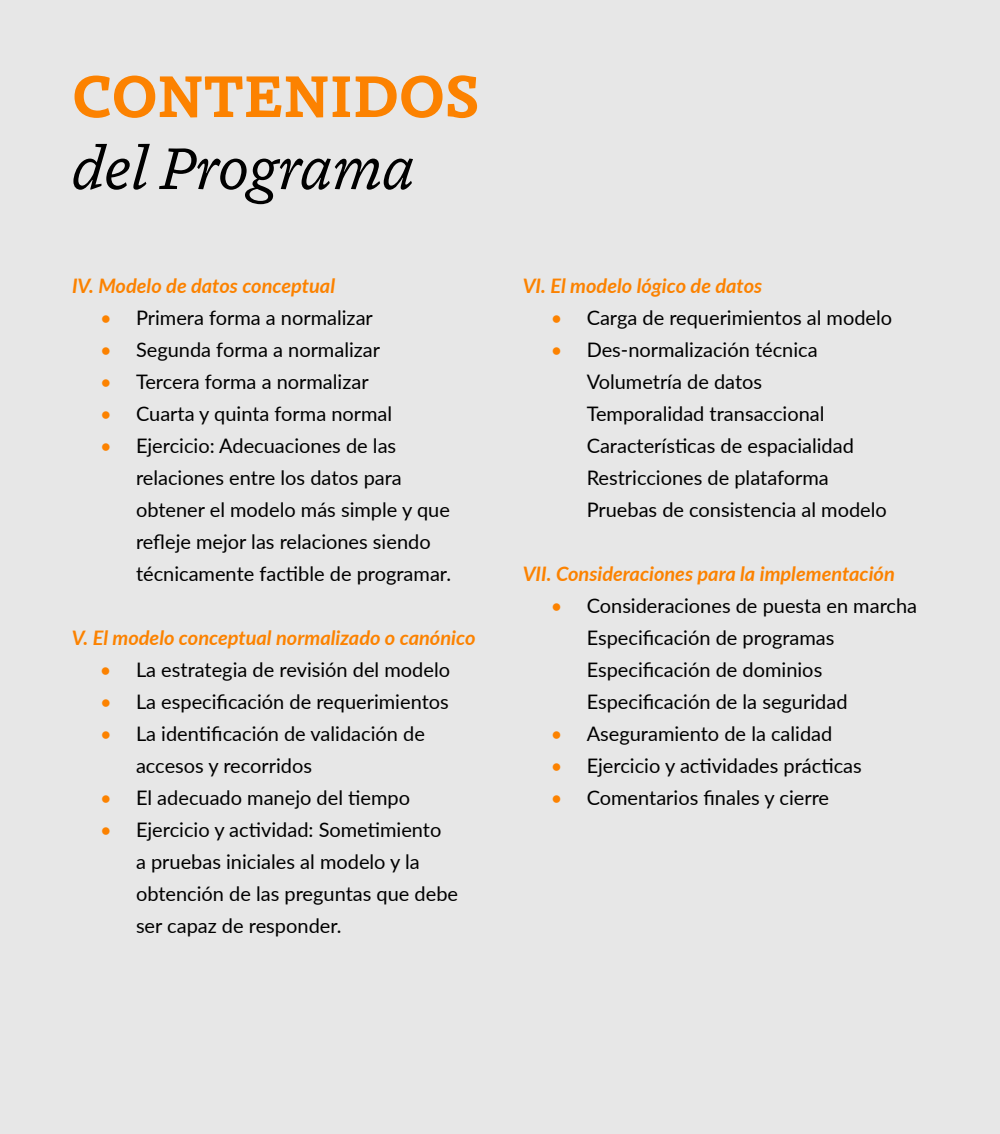
<style>
.page{position:relative;width:1000px;height:1134px;background:#e7e7e7}
.page>*{position:absolute;margin:0;border:0;box-sizing:border-box;transform-origin:0 0}
.t1{font:italic 60px "Dovetail MVB";color:#000}
.t2{font:700 60px "Dovetail MVB";letter-spacing:.005em;color:#fc8200}
.t3{font:20px/32px "Lato";color:#000}
.t4{font:italic 700 20px "Lato";color:#fc8200}
.s1{color:#fc8200}
</style>
<div class="page">
<h1 class="t2" style="left:72px;top:51px;width:409px">CONTENIDOS</h1>
<h1 class="t1" style="left:72px;top:125px;width:344px">del Programa</h1>
<p class="t4" style="left:72px;top:271px;width:265px">IV. Modelo de datos conceptual</p>
<p class="t3" style="left:100px;top:301px;width:274px"><span class="s1">•</span> Primera forma a normalizar</p>
<p class="t3" style="left:100px;top:333px;width:282px"><span class="s1">•</span> Segunda forma a normalizar</p>
<p class="t3" style="left:100px;top:365px;width:270px"><span class="s1">•</span> Tercera forma a normalizar</p>
<p class="t3" style="left:100px;top:397px;width:294px"><span class="s1">•</span> Cuarta y quinta forma normal</p>
<p class="t3" style="left:136px;top:429px;width:317px;text-indent:-36px"><span class="s1">•</span> Ejercicio: Adecuaciones de las relaciones entre los datos para obtener el modelo más simple y que refleje mejor las relaciones siendo técnicamente factible de programar.</p>
<p class="t4" style="left:72px;top:623px;width:405px">V. El modelo conceptual normalizado o canónico</p>
<p class="t3" style="left:100px;top:653px;width:352px"><span class="s1">•</span> La estrategia de revisión del modelo</p>
<p class="t3" style="left:100px;top:685px;width:350px"><span class="s1">•</span> La especificación de requerimientos</p>
<p class="t3" style="left:136px;top:717px;width:290px;text-indent:-36px"><span class="s1">•</span> La identificación de validación de accesos y recorridos</p>
<p class="t3" style="left:100px;top:781px;width:312px"><span class="s1">•</span> El adecuado manejo del tiempo</p>
<p class="t3" style="left:136px;top:813px;width:324px;text-indent:-36px"><span class="s1">•</span> Ejercicio y actividad: Sometimiento<br>a pruebas iniciales al modelo y la obtención de las preguntas que debe ser capaz de responder.</p>
<p class="t4" style="left:523px;top:271px;width:241px">VI. El modelo lógico de datos</p>
<p class="t3" style="left:551px;top:301px;width:343px"><span class="s1">•</span> Carga de requerimientos al modelo</p>
<p class="t3" style="left:587px;top:333px;width:302px;text-indent:-36px"><span class="s1">•</span> Des-normalización técnica<br>Volumetría de datos<br>Temporalidad transaccional<br>Características de espacialidad<br>Restricciones de plataforma<br>Pruebas de consistencia al modelo</p>
<p class="t4" style="left:523px;top:559px;width:374px">VII. Consideraciones para la implementación</p>
<p class="t3" style="left:587px;top:589px;width:332px;text-indent:-36px"><span class="s1">•</span> Consideraciones de puesta en marcha<br>Especificación de programas<br>Especificación de dominios<br>Especificación de la seguridad</p>
<p class="t3" style="left:551px;top:717px;width:283px"><span class="s1">•</span> Aseguramiento de la calidad</p>
<p class="t3" style="left:551px;top:749px;width:313px"><span class="s1">•</span> Ejercicio y actividades prácticas</p>
<p class="t3" style="left:551px;top:781px;width:280px"><span class="s1">•</span> Comentarios finales y cierre</p>
</div>
